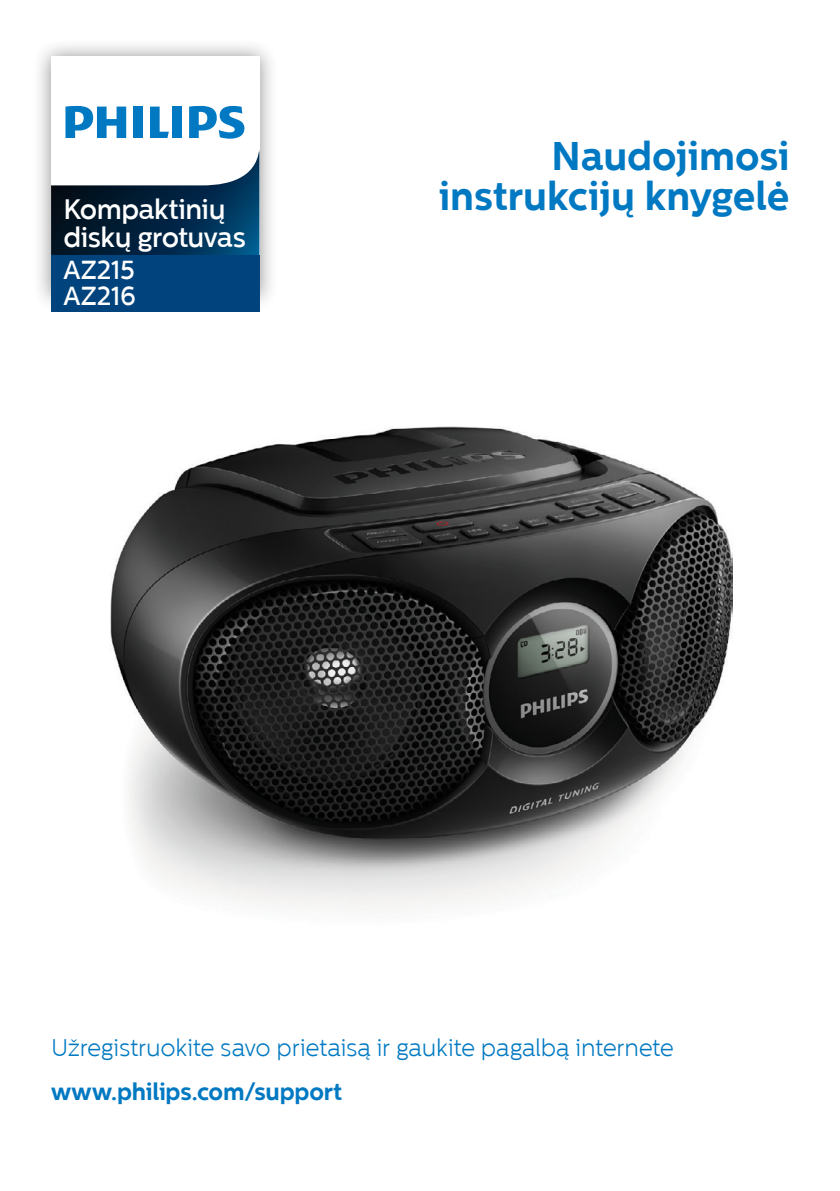
<style>
.page{position:relative;width:840px;height:1191px;background:#fff}
.page>*{position:absolute;margin:0;border:0;box-sizing:border-box;transform-origin:0 0}
.t1{font:700 40px/40px "Centrale Sans";letter-spacing:-.005em;color:#0079c2;text-align:right}
.PARASTS{font:500 28px/28px "Centrale Sans";letter-spacing:-.02em;color:#fff}
.t2{font:500 26px "Centrale Sans";letter-spacing:-.01em;color:#fff}
.t3{font:300 24px "Centrale Sans";letter-spacing:-.015em;color:#0079c2}
.t4{font:700 24px "Centrale Sans";letter-spacing:-.01em;color:#0079c2}
</style>
<div class="page">
<div style="left:32px;top:38px;width:246px;height:275px;background:#231f20;opacity:.5"></div>
<div style="left:51px;top:57px;width:208px;height:238px;background:#fff"></div>
<img style="left:51px;top:151px;width:208px;height:104px">
<div style="left:51px;top:255px;width:208px;height:57px;background:#01437c"></div>
<svg style="left:150px;top:107px;width:19px;height:31px"></svg>
<div style="left:133px;top:107px;width:10px;height:31px;background:#0079c2"></div>
<div style="left:172px;top:107px;width:10px;height:31px;background:#0079c2"></div>
<svg style="left:189px;top:106px;width:55px;height:33px"></svg>
<svg style="left:65px;top:106px;width:61px;height:32px"></svg>
<img style="left:111px;top:426px;width:620px;height:486px">
<p class="PARASTS" style="left:63px;top:195px;width:184px">Kompaktinių diskų grotuvas</p>
<p class="t2" style="left:63px;top:255px;width:73px">AZ215</p>
<p class="t2" style="left:63px;top:281px;width:74px">AZ216</p>
<p class="t1" style="left:438px;top:135px;width:352px">Naudojimosi instrukcijų knygelė</p>
<p class="t3" style="left:51px;top:1034px;width:624px">Užregistruokite savo prietaisą ir gaukite pagalbą internete</p>
<p class="t4" style="left:51px;top:1077px;width:293px">www.philips.com/support</p>
</div>
